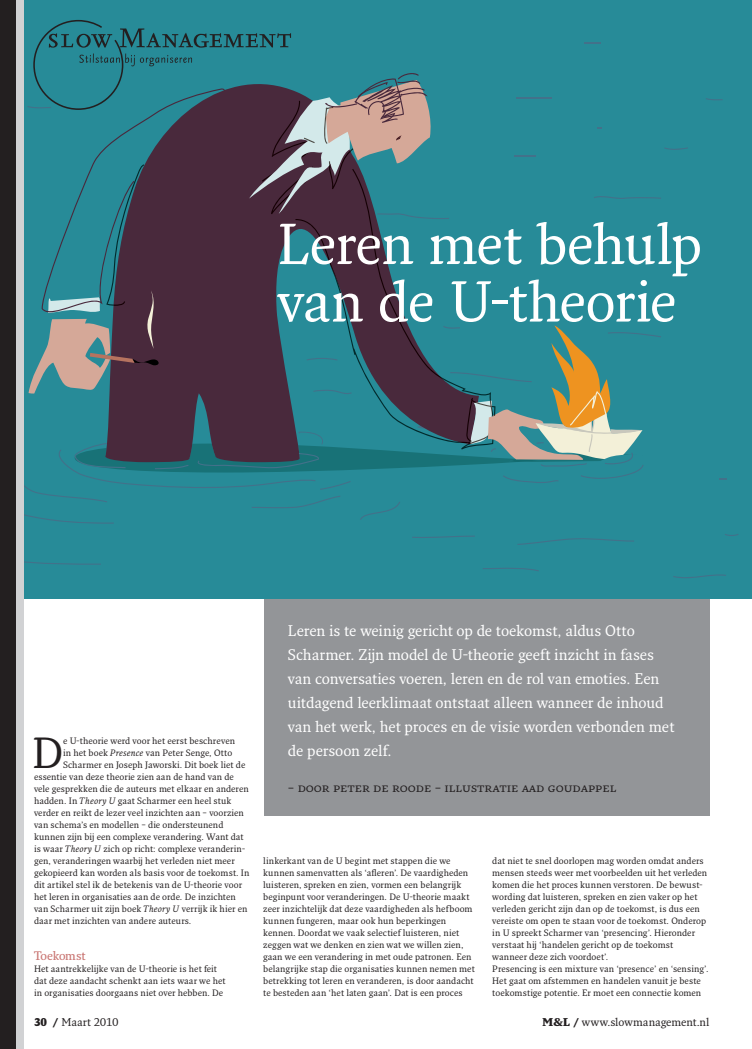
<style>
.page{position:relative;width:752px;height:1049px;background:#fff}
.page>*{position:absolute;margin:0;border:0;box-sizing:border-box;transform-origin:0 0}
.t1{font:56px/57.5px "Fresco Std";letter-spacing:-.02em;color:#fff}
.t2{font:42.4px "Fresco Std";color:#231f20}
.t3{font:15px/24px "Fresco Std";letter-spacing:-.01em;color:#fff}
.t4{font:13px "Fresco Std";letter-spacing:.06em;color:#231f20}
.t5{font:600 12px "Fresco Std";letter-spacing:-.01em;color:#c97572}
.t6{font:11px "Fresco Std";letter-spacing:.005em;color:#231f20}
.t7{font:9px/12px "Fresco Std";letter-spacing:.005em;color:#231f20}
.s1{font-style:italic}
.s2{font-weight:900}
</style>
<div class="page">
<div style="left:264px;top:598px;width:445px;height:218px;background:#939598"></div>
<div style="left:0;top:0;width:751px;height:598px;background:#278b98"></div>
<svg style="left:706px;top:98px;width:16px;height:2px"></svg>
<svg style="left:517px;top:538px;width:116px;height:7px"></svg>
<svg style="left:412px;top:535px;width:62px;height:3px"></svg>
<svg style="left:483px;top:568px;width:55px;height:3px"></svg>
<svg style="left:673px;top:574px;width:52px;height:4px"></svg>
<svg style="left:725px;top:534px;width:13px;height:2px"></svg>
<svg style="left:24px;top:561px;width:77px;height:4px"></svg>
<div style="left:16px;top:0;width:8px;height:1049px;background:#d1d2d4"></div>
<div style="left:0;top:0;width:16px;height:1049px;background:#231f20"></div>
<svg style="left:24px;top:20px;width:663px;height:504px"></svg>
<h1 class="t1" style="left:277px;top:214px;width:426px">Leren met behulp van de U-theorie</h1>
<h2 class="t2" style="left:32px;top:726px;width:32px">D</h2>
<p class="t7" style="left:63px;top:735px;width:173px">e U-theorie werd voor het eerst beschreven</p>
<p class="t7" style="left:63px;top:747px;width:171px">in het boek <span class="s1">Presence</span> van Peter Senge, Otto</p>
<p class="t7" style="left:63px;top:759px;width:184px">Scharmer en Joseph Jaworski. Dit boek liet de</p>
<p class="t7" style="left:34px;top:771px;width:201px">essentie van deze theorie zien aan de hand van de</p>
<p class="t7" style="left:34px;top:783px;width:216px">vele gesprekken die de auteurs met elkaar en anderen</p>
<p class="t7" style="left:34px;top:795px;width:199px">hadden. In <span class="s1">Theory U</span> gaat Scharmer een heel stuk</p>
<p class="t7" style="left:34px;top:807px;width:211px">verder en reikt de lezer veel inzichten aan – voorzien</p>
<p class="t7" style="left:34px;top:819px;width:191px">van schema’s en modellen – die ondersteunend</p>
<p class="t7" style="left:34px;top:831px;width:211px">kunnen zijn bij een complexe verandering. Want dat</p>
<p class="t7" style="left:34px;top:843px;width:213px">is waar <span class="s1">Theory U</span> zich op richt: complexe veranderin-</p>
<p class="t7" style="left:34px;top:855px;width:202px">gen, veranderingen waarbij het verleden niet meer</p>
<p class="t7" style="left:34px;top:867px;width:217px">gekopieerd kan worden als basis voor de toekomst. In</p>
<p class="t7" style="left:34px;top:879px;width:209px">dit artikel stel ik de betekenis van de U-theorie voor</p>
<p class="t7" style="left:34px;top:891px;width:203px">het leren in organisaties aan de orde. De inzichten</p>
<p class="t7" style="left:34px;top:903px;width:215px">van Scharmer uit zijn boek <span class="s1">Theory U</span> verrijk ik hier en</p>
<p class="t7" style="left:34px;top:915px;width:159px">daar met inzichten van andere auteurs.</p>
<h3 class="t5" style="left:34px;top:948px;width:53px">Toekomst</h3>
<p class="t7" style="left:34px;top:963px;width:193px">Het aantrekkelijke van de U-theorie is het feit dat deze aandacht schenkt aan iets waar we het in organisaties doorgaans niet over hebben. De</p>
<p class="t3" style="left:288px;top:618px;width:388px">Leren is te weinig gericht op de toekomst, aldus Otto Scharmer. Zijn model de U-theorie geeft inzicht in fases van conversaties voeren, leren en de rol van emoties. Een uitdagend leerklimaat ontstaat alleen wanneer de inhoud van het werk, het proces en de visie worden verbonden met de persoon zelf.</p>
<h3 class="t4" style="left:288px;top:779px;width:330px">– Door peter de roode – illustratie aad goudappel</h3>
<p class="t7" style="left:263px;top:855px;width:213px">linkerkant van de U begint met stappen die we kunnen samenvatten als ‘afleren’. De vaardigheden luisteren, spreken en zien, vormen een belangrijk beginpunt voor veranderingen. De U-theorie maakt zeer inzichtelijk dat deze vaardigheden als hefboom kunnen fungeren, maar ook hun beperkingen kennen. Doordat we vaak selectief luisteren, niet zeggen wat we denken en zien wat we willen zien, gaan we een verandering in met oude patronen. Een belangrijke stap die organisaties kunnen nemen met betrekking tot leren en veranderen, is door aandacht te besteden aan ‘het laten gaan’. Dat is een proces</p>
<p class="t7" style="left:492px;top:855px;width:218px">dat niet te snel doorlopen mag worden omdat anders mensen steeds weer met voorbeelden uit het verleden komen die het proces kunnen verstoren. De bewust&shy;wording dat luisteren, spreken en zien vaker op het verleden gericht zijn dan op de toekomst, is dus een vereiste om open te staan voor de toekomst. Onderop in U spreekt Scharmer van ‘presencing’. Hieronder verstaat hij ‘handelen gericht op de toekomst wanneer deze zich voordoet’.<br>Presencing is een mixture van ‘presence’ en ‘sensing’.<br>Het gaat om afstemmen en handelen vanuit je beste toekomstige potentie. Er moet een connectie komen</p>
<p class="t6" style="left:34px;top:1015px;width:86px"><span class="s2">30 /</span> Maart 2010</p>
<p class="t6" style="left:542px;top:1015px;width:169px"><span class="s2">M&amp;L /</span> www.slowmanagement.nl</p>
</div>
